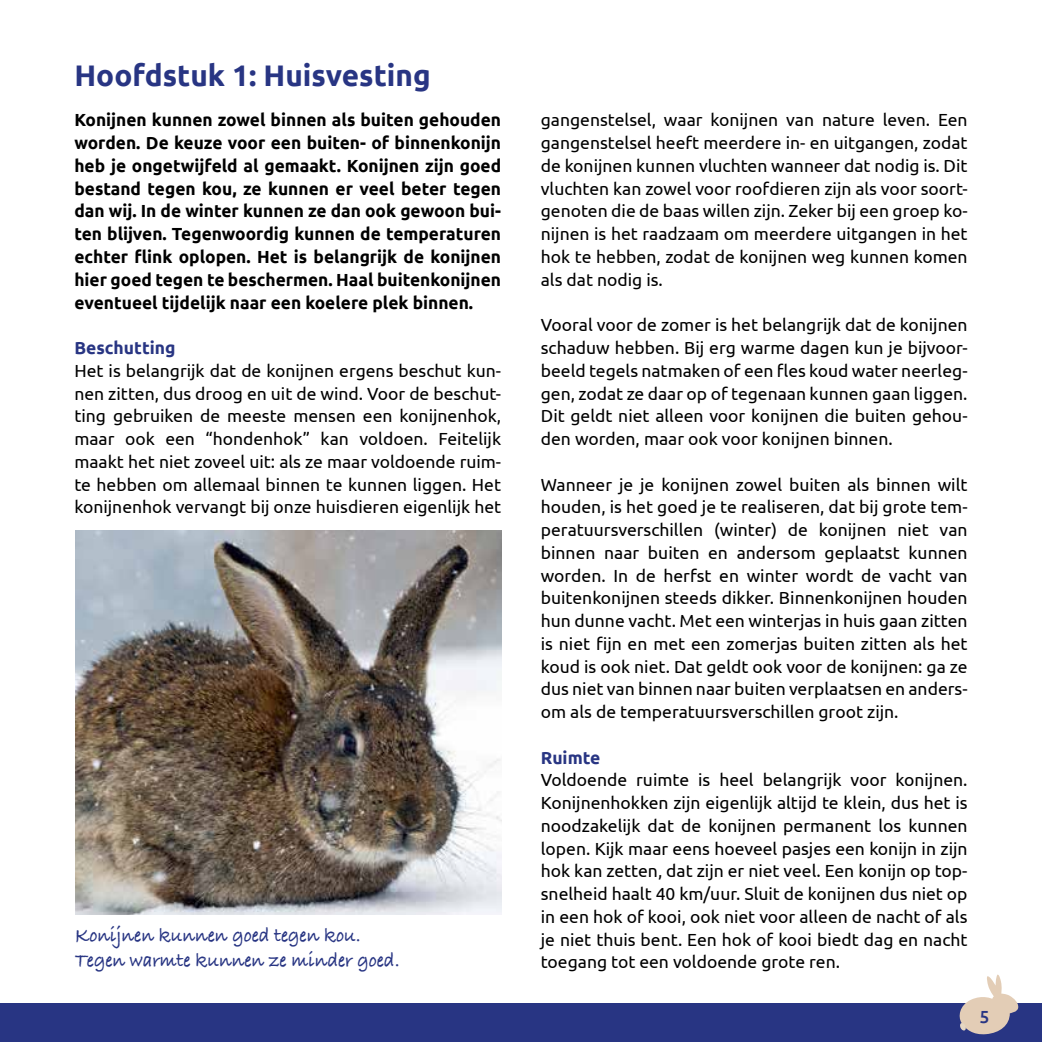
<style>
.page{position:relative;width:1042px;height:1042px;background:#fff}
.page>*{position:absolute;margin:0;border:0;box-sizing:border-box;transform-origin:0 0}
.t1{font:700 29.75px "Ubuntu";color:#283583}
.t2{font:700 21px/25.2px "Bradley Hand ITCTT";color:#283583;scale:.9 1}
.t3{font:17.5px/22.8px "Ubuntu";color:#000;text-align:justify}
.t4{font:700 17.5px/22.8px "Ubuntu";color:#000;text-align:justify}
.t5{font:700 17.5px "Ubuntu";color:#283583}
.t6{font:500 17.5px "Ubuntu";color:#283583}
</style>
<div class="page">
<img style="left:75px;top:531px;width:426px;height:383px">
<div style="left:0;top:1003px;width:1042px;height:39px;background:#283583"></div>
<svg style="left:959px;top:974px;width:59px;height:61px"></svg>
<h1 class="t1" style="left:74px;top:57px;width:358px">Hoofdstuk 1: Huisvesting</h1>
<p class="t4" style="left:74px;top:109px;width:428px">Konijnen kunnen zowel binnen als buiten gehouden worden. De keuze voor een buiten- of binnenkonijn heb je ongetwijfeld al gemaakt. Konijnen zijn goed bestand tegen kou, ze kunnen er veel beter tegen dan wij. In de winter kunnen ze dan ook gewoon bui&shy;ten blijven. Tegenwoordig kunnen de temperaturen echter flink oplopen. Het is belangrijk de konijnen hier goed tegen te beschermen. Haal buitenkonijnen eventueel tijdelijk naar een koelere plek binnen.</p>
<p class="t5" style="left:74px;top:337px;width:103px">Beschutting</p>
<p class="t3" style="left:74px;top:359px;width:428px">Het is belangrijk dat de konijnen ergens beschut kun&shy;nen zitten, dus droog en uit de wind. Voor de beschut&shy;ting gebruiken de meeste mensen een konijnenhok, maar ook een “hondenhok” kan voldoen. Feitelijk maakt het niet zoveel uit: als ze maar voldoende ruim&shy;te hebben om allemaal binnen te kunnen liggen. Het konijnenhok vervangt bij onze huisdieren eigenlijk het</p>
<p class="t2" style="left:75px;top:921px;width:362px">Konijnen kunnen goed tegen kou.<br>Tegen warmte kunnen ze minder goed.</p>
<p class="t3" style="left:541px;top:108px;width:428px">gangenstelsel, waar konijnen van nature leven. Een gangenstelsel heeft meerdere in- en uitgangen, zodat de konijnen kunnen vluchten wanneer dat nodig is. Dit vluchten kan zowel voor roofdieren zijn als voor soort&shy;genoten die de baas willen zijn. Zeker bij een groep ko&shy;nijnen is het raadzaam om meerdere uitgangen in het hok te hebben, zodat de konijnen weg kunnen komen als dat nodig is.</p>
<p class="t3" style="left:541px;top:313px;width:428px">Vooral voor de zomer is het belangrijk dat de konijnen schaduw hebben. Bij erg warme dagen kun je bijvoor&shy;beeld tegels natmaken of een fles koud water neerleg&shy;gen, zodat ze daar op of tegenaan kunnen gaan liggen.<br>Dit geldt niet alleen voor konijnen die buiten gehou&shy;den worden, maar ook voor konijnen binnen.</p>
<p class="t3" style="left:541px;top:472px;width:428px">Wanneer je je konijnen zowel buiten als binnen wilt houden, is het goed je te realiseren, dat bij grote tem&shy;peratuursverschillen (winter) de konijnen niet van binnen naar buiten en andersom geplaatst kunnen worden. In de herfst en winter wordt de vacht van buitenkonijnen steeds dikker. Binnenkonijnen houden hun dunne vacht. Met een winterjas in huis gaan zitten is niet fijn en met een zomerjas buiten zitten als het koud is ook niet. Dat geldt ook voor de konijnen: ga ze dus niet van binnen naar buiten verplaatsen en anders&shy;om als de temperatuursverschillen groot zijn.</p>
<p class="t5" style="left:541px;top:747px;width:61px">Ruimte</p>
<p class="t3" style="left:541px;top:768px;width:428px">Voldoende ruimte is heel belangrijk voor konijnen.<br>Konijnenhokken zijn eigenlijk altijd te klein, dus het is noodzakelijk dat de konijnen permanent los kunnen lopen. Kijk maar eens hoeveel pasjes een konijn in zijn hok kan zetten, dat zijn er niet veel. Een konijn op top&shy;snelheid haalt 40 km/uur. Sluit de konijnen dus niet op in een hok of kooi, ook niet voor alleen de nacht of als je niet thuis bent. Een hok of kooi biedt dag en nacht toegang tot een voldoende grote ren.</p>
<p class="t6" style="left:979px;top:1005px;width:11px">5</p>
</div>
